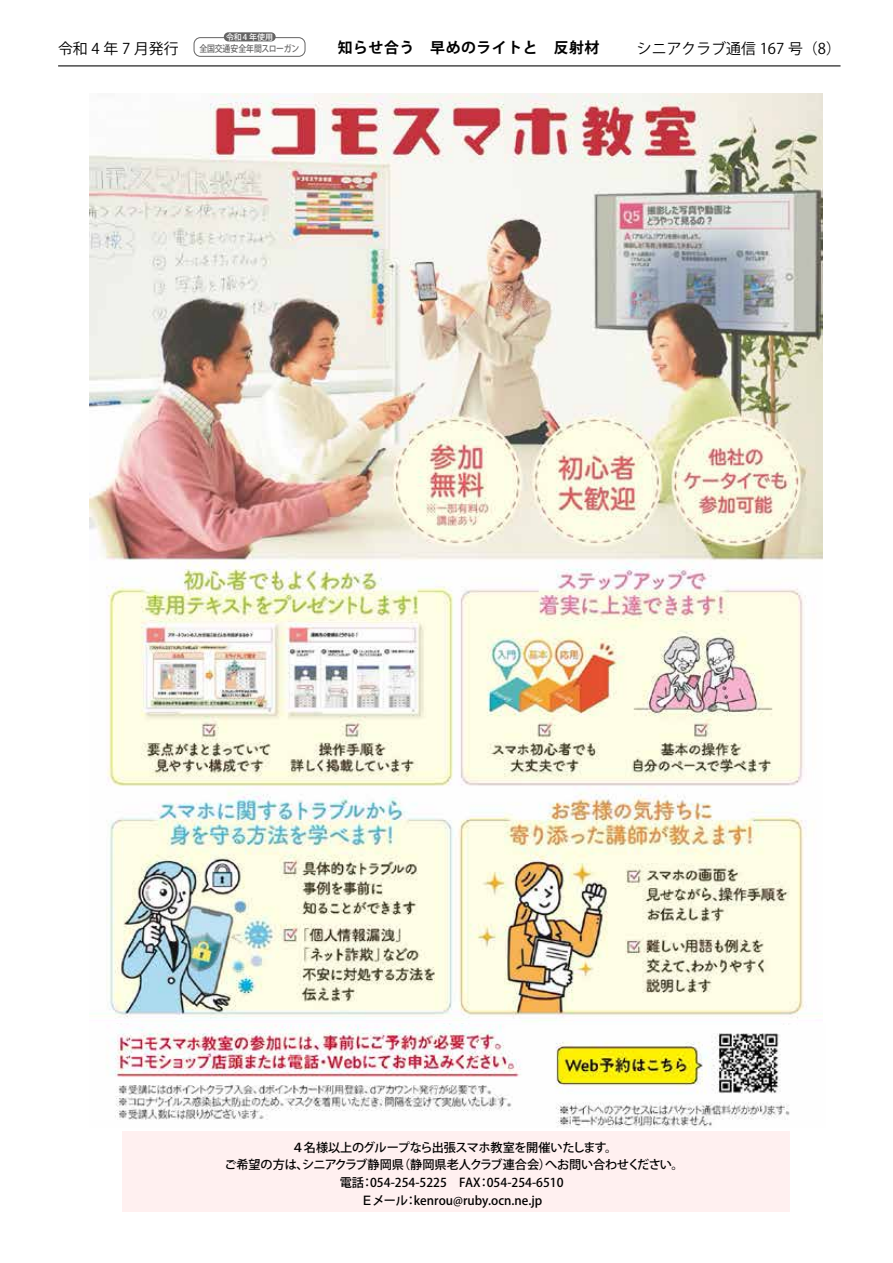
<style>
.page{position:relative;width:893px;height:1263px;background:#fff}
.page>*{position:absolute;margin:0;border:0;box-sizing:border-box;transform-origin:0 0}
.t1{font:14.85px "Koz Go Pro";color:#000}
.t2{font:700 14.85px "Koz Go Pro";letter-spacing:.035em;color:#000}
.t3{font:500 12.15px "Koz Go Pr 6 N";letter-spacing:-.01em;color:#000}
.t4{font:500 12.15px/17.5px "Koz Go Pr 6 N";letter-spacing:-.03em;color:#000}
.t5{font:500 9.3px "Koz Go Pro";letter-spacing:-.03em;color:#656464;scale:.85 1}
.t6{font:500 7.95px "Koz Go Pro";color:#fff}
</style>
<div class="page">
<hr style="left:58px;top:65px;width:782px;height:1px;background:#000">
<div style="left:194px;top:37px;width:111px;height:20px;border:1px solid #656464;border-radius:6px"></div>
<div style="left:224px;top:32px;width:52px;height:9px;background:#656464;border-radius:5px"></div>
<img style="left:90px;top:94px;width:732px;height:928px">
<img style="left:107px;top:1024px;width:683px;height:103px">
<div style="left:122px;top:1131px;width:668px;height:80px;background:#fff0f0"></div>
<p class="t1" style="left:58px;top:39px;width:122px">令和 4 年 7 月発行</p>
<p class="t6" style="left:226px;top:32px;width:49px">令和4 年使用</p>
<p class="t5" style="left:200px;top:42px;width:119px">全国交通安全年間スローガン</p>
<p class="t2" style="left:338px;top:38px;width:263px">知らせ合う　早めのライトと　反射材</p>
<p class="t1" style="left:637px;top:39px;width:205px">シニアクラブ通信 167 号 ) (8</p>
<p class="t4" style="left:545px;top:1139px;width:140px;text-indent:-253px">４名様以上のグループなら出張スマホ教室を開催いたします。<br>へお問い合わせください。</p>
<p class="t3" style="left:224px;top:1158px;width:181px">ご希望の方はシニアクラブ静岡県</p>
<p class="t3" style="left:296px;top:1158px;width:14px">、</p>
<p class="t3" style="left:398px;top:1158px;width:154px">（静岡県老人クラブ連合会）</p>
<p class="t3" style="left:340px;top:1176px;width:26px">電話</p>
<p class="t3" style="left:361px;top:1176px;width:121px">：054-254-5225　FAX</p>
<p class="t3" style="left:478px;top:1176px;width:87px">：054-254-6510</p>
<p class="t3" style="left:361px;top:1193px;width:48px">Ｅメール</p>
<p class="t3" style="left:414px;top:1193px;width:130px">kenrou@ruby.ocn.ne j p.</p>
<p class="t3" style="left:405px;top:1193px;width:14px">：</p>
</div>
